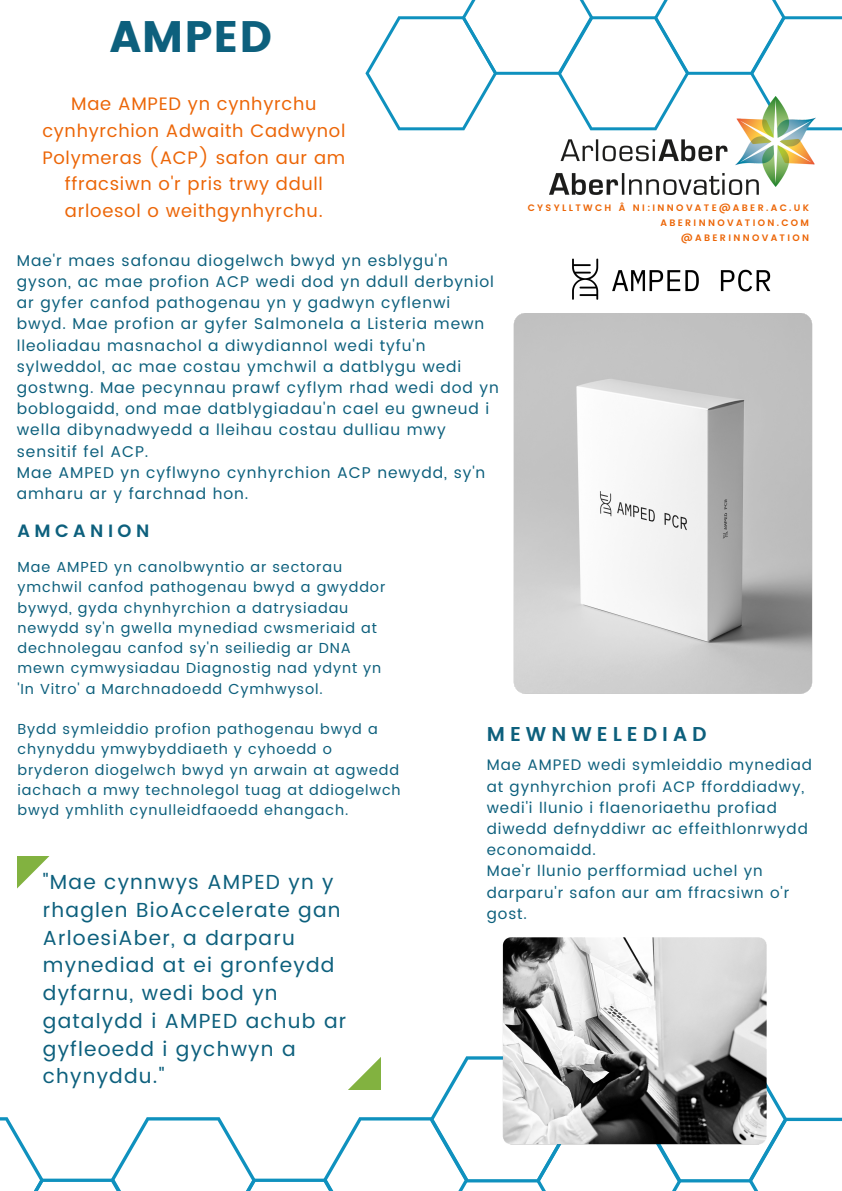
<style>
.page{position:relative;width:842px;height:1191px;background:#fff}
.page>*{position:absolute;margin:0;border:0;box-sizing:border-box;transform-origin:0 0}
.t1{font:44px "Poppins";letter-spacing:.02em;color:#0d607d}
.t2{font:20.3px/27.7px "Poppins";letter-spacing:.06em;color:#0d607d}
.t3{font:600 20px "Poppins";letter-spacing:.25em;color:#0d607d}
.t4{font:18px/26.5px "Poppins";letter-spacing:.04em;color:#ec6608;text-align:center}
.t5{font:600 17.8px "Poppins";letter-spacing:.25em;color:#0d607d}
.t6{font:15.5px/21.2px "Poppins";letter-spacing:.06em;color:#0d607d}
.t7{font:15.2px/21.2px "Poppins";letter-spacing:.06em;color:#0d607d}
.t8{font:14.5px/20.2px "Poppins";letter-spacing:.06em;color:#0d607d}
.t9{font:600 9.3px/14.8px "Poppins";letter-spacing:.25em;color:#ec6608;text-align:right}
</style>
<div class="page">
<svg style="left:365px;top:0;width:477px;height:130px"></svg>
<img style="left:549px;top:97px;width:266px;height:97px">
<svg style="left:17px;top:856px;width:33px;height:32px"></svg>
<svg style="left:0;top:1056px;width:842px;height:134px"></svg>
<img style="left:572px;top:258px;width:199px;height:42px">
<img style="left:513px;top:313px;width:300px;height:381px">
<img style="left:499px;top:937px;width:270px;height:208px">
<h1 class="t1" style="left:110px;top:11px;width:164px">AMPED</h1>
<p class="t4" style="left:42px;top:91px;width:305px">Mae AMPED yn cynhyrchu cynhyrchion Adwaith Cadwynol<br>Polymeras (ACP) safon aur am ffracsiwn o'r pris trwy ddull arloesol o weithgynhyrchu.</p>
<p class="t6" style="left:17px;top:250px;width:484px">Mae'r maes safonau diogelwch bwyd yn esblygu'n gyson, ac mae profion ACP wedi dod yn ddull derbyniol ar gyfer canfod pathogenau yn y gadwyn cyflenwi bwyd. Mae profion ar gyfer Salmonela a Listeria mewn lleoliadau masnachol a diwydiannol wedi tyfu'n sylweddol, ac mae costau ymchwil a datblygu wedi gostwng. Mae pecynnau prawf cyflym rhad wedi dod yn boblogaidd, ond mae datblygiadau'n cael eu gwneud i wella dibynadwyedd a lleihau costau dulliau mwy sensitif fel ACP.<br>Mae AMPED yn cyflwyno cynhyrchion ACP newydd, sy'n amharu ar y farchnad hon.</p>
<p class="t5" style="left:18px;top:520px;width:133px">AMCANION</p>
<p class="t9" style="left:528px;top:200px;width:283px">CYSYLLTWCH Â NI:INNOVATE@ABER.AC.UK<br>ABERINNOVATION.COM<br>@ABERINNOVATION</p>
<p class="t8" style="left:18px;top:557px;width:369px">Mae AMPED yn canolbwyntio ar sectorau ymchwil canfod pathogenau bwyd a gwyddor bywyd, gyda chynhyrchion a datrysiadau newydd sy'n gwella mynediad cwsmeriaid at dechnolegau canfod sy'n seiliedig ar DNA mewn cymwysiadau Diagnostig nad ydynt yn 'In Vitro' a Marchnadoedd Cymhwysol.</p>
<p class="t8" style="left:18px;top:719px;width:385px">Bydd symleiddio profion pathogenau bwyd a chynyddu ymwybyddiaeth y cyhoedd o bryderon diogelwch bwyd yn arwain at agwedd iachach a mwy technolegol tuag at ddiogelwch bwyd ymhlith cynulleidfaoedd ehangach.</p>
<h2 class="t2" style="left:43px;top:868px;width:305px">"Mae cynnwys AMPED yn y rhaglen BioAccelerate gan<br>ArloesiAber, a darparu mynediad at ei gronfeydd dyfarnu, wedi bod yn gatalydd i AMPED achub ar gyfleoedd i gychwyn a chynyddu."</h2>
<p class="t3" style="left:487px;top:722px;width:221px">MEWNWELEDIAD</p>
<p class="t7" style="left:487px;top:754px;width:327px">Mae AMPED wedi symleiddio mynediad at gynhyrchion profi ACP fforddiadwy, wedi'i llunio i flaenoriaethu profiad diwedd defnyddiwr ac effeithlonrwydd economaidd.<br>Mae'r llunio perfformiad uchel yn darparu'r safon aur am ffracsiwn o'r gost.</p>
</div>
